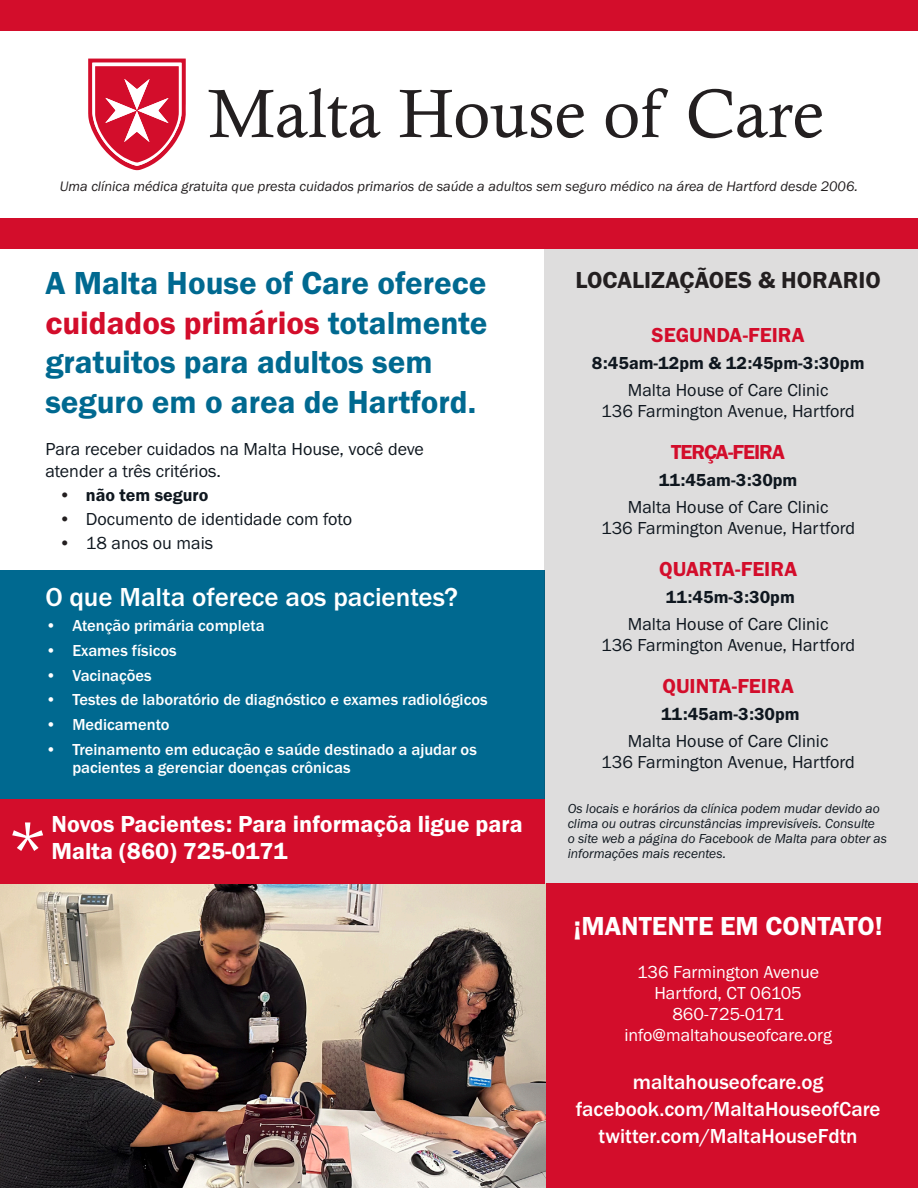
<style>
.page{position:relative;width:918px;height:1188px;background:#fff}
.page>*{position:absolute;margin:0;border:0;box-sizing:border-box;transform-origin:0 0}
.t1{font:72px "Franklin Gothic URW Boo";color:#fff}
.t2{font:68.4px "Calisto";color:#231f20}
.ParaStyle01-Leading_Auto__Align_Left{font:33px/39.6px "Franklin Gothic URW Dem";color:#006990}
.ParaStyle01-Leading_Auto__Align_Left-2{font:500 27px "Franklin Gothic URW";color:#fff}
.ParaStyle05-Leading_28_8_pts__Align_Left{font:27px "Franklin Gothic URW Dem";color:#fff}
.t3{font:24px "Franklin Gothic URW Dem";color:#fff}
.ParaStyle03-Leading_Auto__Align_Centered{font:24px "Franklin Gothic URW Dem";color:#231f20}
.ParaStyle05-Leading_28_8_pts__Align_Left-2{font:500 21px/27px "Franklin Gothic URW";color:#fff;text-align:center}
.ParaStyle05-Leading_28_8_pts__Align_Left-3{font:21px "Franklin Gothic URW Dem";color:#d30d2b}
.ParaStyle03-Leading_Auto__Align_Centered-2{font:21px "Franklin Gothic URW Dem";letter-spacing:-.01em;color:#d30d2b}
.ParaStyle03-Leading_Auto__Align_Centered-3{font:21px "Franklin Gothic URW Dem";letter-spacing:-.05em;color:#d30d2b}
.ParaStyle01-Leading_Auto__Align_Left-3{font:18px/21.6px "Franklin Gothic URW Boo";color:#0f171f}
.ParaStyle03-Leading_Auto__Align_Centered-4{font:18px "Franklin Gothic URW Boo";color:#0f171f}
.ParaStyle05-Leading_28_8_pts__Align_Left-4{font:18px "Franklin Gothic URW Boo";color:#0f171f}
.ParaStyle03-Leading_Auto__Align_Centered-5{font:18px/27px "Franklin Gothic URW Dem";color:#0f171f;text-align:center}
.ParaStyle01-Leading_Auto__Align_Left-4{font:18px "Franklin Gothic URW Boo";color:#fff}
.ParaStyle05-Leading_28_8_pts__Align_Left-5{font:18px "Franklin Gothic URW Dem";color:#0f171f}
.t4{font:500 16.5px/18px "Franklin Gothic URW";color:#fff}
.ParaStyle01-Leading_Auto__Align_Left-5{font:14.25px "Franklin Gothic URW Boo Ita";color:#231f20}
.ParaStyle05-Leading_28_8_pts__Align_Left-6{font:13.5px/15px "Franklin Gothic URW Boo Ita";color:#0f171f}
.s1{color:#d30d2b}
.s2{color:#231f20}
.s3{font-family:"Franklin Gothic URW Boo"}
</style>
<div class="page">
<div style="left:0;top:570px;width:544px;height:282px;background:#006990"></div>
<div style="left:544px;top:248px;width:374px;height:635px;background:#dedddd"></div>
<div style="left:544px;top:883px;width:374px;height:305px;background:#d30d2b"></div>
<div style="left:0;top:0;width:918px;height:30px;background:#d30d2b"></div>
<div style="left:0;top:218px;width:918px;height:30px;background:#d30d2b"></div>
<img style="left:0;top:884px;width:545px;height:304px">
<div style="left:0;top:799px;width:544px;height:85px;background:#d30d2b"></div>
<svg style="left:88px;top:59px;width:98px;height:111px"></svg>
<p class="t2" style="left:208px;top:74px;width:617px">Malta House of Care</p>
<p class="ParaStyle01-Leading_Auto__Align_Left-5" style="left:60px;top:177px;width:800px">Uma clínica médica gratuita que presta cuidados primarios de saúde a adultos sem seguro médico na área de Hartford desde 2006.</p>
<p class="ParaStyle01-Leading_Auto__Align_Left" style="left:45px;top:263px;width:444px">A Malta House of Care oferece <span class="s1">cuidados primários</span> totalmente gratuitos para adultos sem seguro em o area de Hartford.</p>
<p class="ParaStyle01-Leading_Auto__Align_Left-3" style="left:45px;top:438px;width:380px">Para receber cuidados na Malta House, você deve atender a três critérios.</p>
<p class="ParaStyle03-Leading_Auto__Align_Centered-5" style="left:59px;top:481px;width:151px"><span class="s2">•</span> não tem seguro</p>
<p class="ParaStyle01-Leading_Auto__Align_Left-3" style="left:59px;top:508px;width:295px"><span class="s2">•</span> Documento de identidade com foto</p>
<p class="ParaStyle01-Leading_Auto__Align_Left-3" style="left:59px;top:532px;width:156px"><span class="s2">•</span> 18 anos ou mais</p>
<p class="ParaStyle01-Leading_Auto__Align_Left-2" style="left:45px;top:581px;width:414px">O que Malta oferece aos pacientes?</p>
<p class="t4" style="left:45px;top:616px;width:221px">• Atenção primária completa</p>
<p class="t4" style="left:45px;top:641px;width:133px">• Exames físicos</p>
<p class="t4" style="left:45px;top:666px;width:108px">• Vacinações</p>
<p class="t4" style="left:45px;top:691px;width:444px">• Testes de laboratório de diagnóstico e exames radiológicos</p>
<p class="t4" style="left:45px;top:715px;width:126px">• Medicamento</p>
<p class="t4" style="left:72px;top:740px;width:406px;text-indent:-27px">• Treinamento em educação e saúde destinado a ajudar os pacientes a gerenciar doenças crônicas</p>
<p class="t1" style="left:7px;top:802px;width:44px">*</p>
<p class="t3" style="left:52px;top:810px;width:473px">Novos Pacientes: Para informaçõa ligue para</p>
<p class="t3" style="left:52px;top:837px;width:238px">Malta (860) 725-0171</p>
<p class="ParaStyle03-Leading_Auto__Align_Centered" style="left:575px;top:265px;width:307px">LOCALIZAÇÃOES &amp; HORARIO</p>
<p class="ParaStyle03-Leading_Auto__Align_Centered-2" style="left:652px;top:322px;width:155px">SEGUNDA-FEIRA</p>
<p class="ParaStyle03-Leading_Auto__Align_Centered-5" style="left:592px;top:349px;width:274px">8:45am-12pm &amp; 12:45pm-3:30pm<br><span class="s3">Malta House of Care Clinic</span></p>
<p class="ParaStyle03-Leading_Auto__Align_Centered-4" style="left:601px;top:400px;width:255px">136 Farmington Avenue, Hartford</p>
<p class="ParaStyle03-Leading_Auto__Align_Centered-3" style="left:671px;top:439px;width:115px">TERÇA-FEIRA</p>
<p class="ParaStyle03-Leading_Auto__Align_Centered-5" style="left:659px;top:466px;width:140px">11:45am-3:30pm</p>
<p class="ParaStyle03-Leading_Auto__Align_Centered-4" style="left:628px;top:496px;width:202px">Malta House of Care Clinic</p>
<p class="ParaStyle05-Leading_28_8_pts__Align_Left-4" style="left:601px;top:517px;width:255px">136 Farmington Avenue, Hartford</p>
<p class="ParaStyle05-Leading_28_8_pts__Align_Left-3" style="left:659px;top:556px;width:140px">QUARTA-FEIRA</p>
<p class="ParaStyle05-Leading_28_8_pts__Align_Left-5" style="left:666px;top:586px;width:130px">11:45m-3:30pm</p>
<p class="ParaStyle03-Leading_Auto__Align_Centered-4" style="left:628px;top:613px;width:202px">Malta House of Care Clinic</p>
<p class="ParaStyle05-Leading_28_8_pts__Align_Left-4" style="left:601px;top:634px;width:255px">136 Farmington Avenue, Hartford</p>
<p class="ParaStyle05-Leading_28_8_pts__Align_Left-3" style="left:662px;top:673px;width:133px">QUINTA-FEIRA</p>
<p class="ParaStyle05-Leading_28_8_pts__Align_Left-5" style="left:661px;top:703px;width:140px">11:45am-3:30pm</p>
<p class="ParaStyle03-Leading_Auto__Align_Centered-4" style="left:628px;top:730px;width:202px">Malta House of Care Clinic</p>
<p class="ParaStyle05-Leading_28_8_pts__Align_Left-4" style="left:601px;top:751px;width:255px">136 Farmington Avenue, Hartford</p>
<p class="ParaStyle05-Leading_28_8_pts__Align_Left-6" style="left:568px;top:801px;width:321px">Os locais e horários da clínica podem mudar devido ao clima ou outras circunstâncias imprevisíveis. Consulte<br>o site web a página do Facebook de Malta para obter as informações mais recentes.</p>
<p class="ParaStyle05-Leading_28_8_pts__Align_Left" style="left:574px;top:910px;width:310px">¡MANTENTE EM CONTATO!</p>
<p class="ParaStyle01-Leading_Auto__Align_Left-4" style="left:637px;top:961px;width:184px">136 Farmington Avenue</p>
<p class="ParaStyle01-Leading_Auto__Align_Left-4" style="left:654px;top:982px;width:149px">Hartford, CT 06105</p>
<p class="ParaStyle01-Leading_Auto__Align_Left-4" style="left:672px;top:1003px;width:113px">860-725-0171</p>
<p class="ParaStyle01-Leading_Auto__Align_Left-4" style="left:624px;top:1024px;width:209px">info@maltahouseofcare.org</p>
<p class="ParaStyle05-Leading_28_8_pts__Align_Left-2" style="left:576px;top:1068px;width:306px">maltahouseofcare.og facebook.com/MaltaHouseofCare</p>
<p class="ParaStyle05-Leading_28_8_pts__Align_Left-2" style="left:599px;top:1122px;width:261px">twitter.com/MaltaHouseFdtn</p>
</div>
